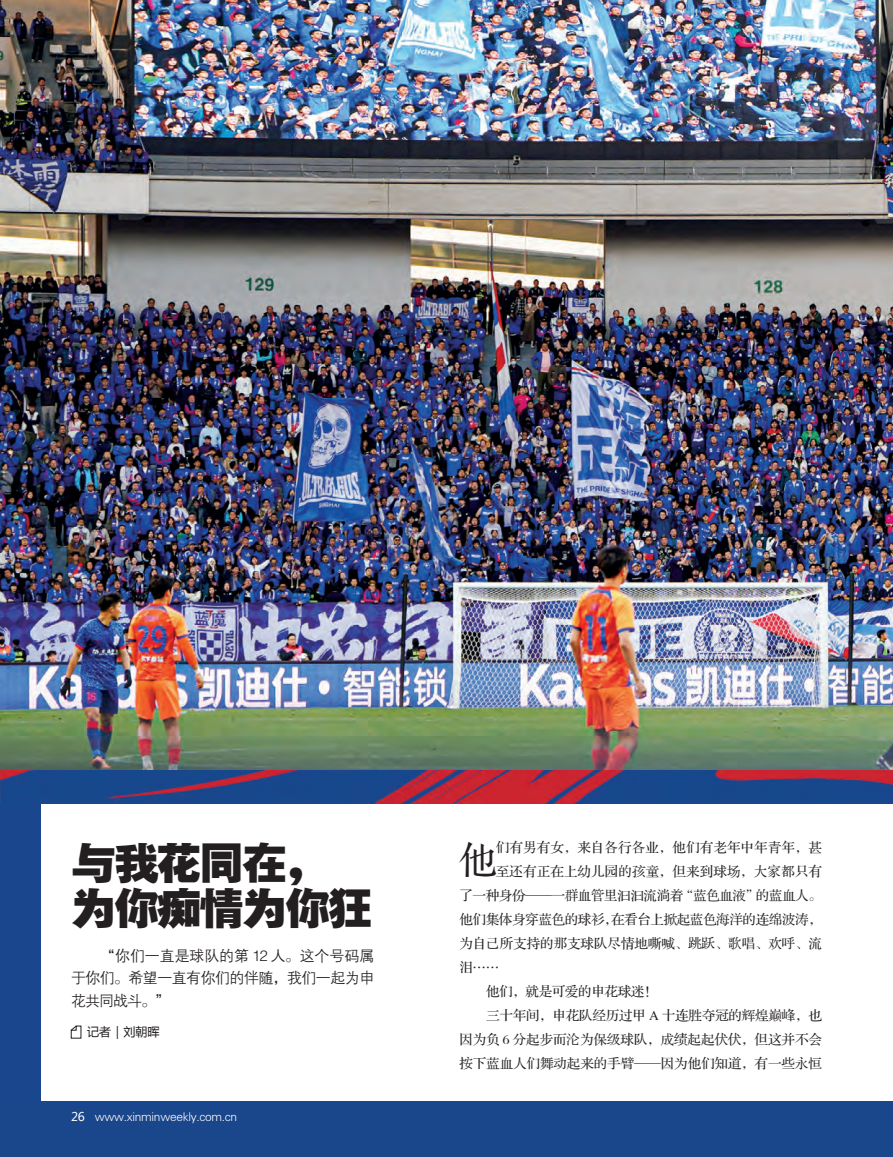
<style>
.page{position:relative;width:893px;height:1157px;background:#fff}
.page>*{position:absolute;margin:0;border:0;box-sizing:border-box;transform-origin:0 0}
.t1{font:45px/45px "FZYDTHJW GB1 0";letter-spacing:-.05em;color:#231f20}
.t2{font:37.5px "FZS3 JW GB1 0";color:#231f20}
.t3{font:15px/22.5px "FZZDXJW GB1 0";letter-spacing:-.035em;color:#231f20;text-align:justify}
.t4{font:13.5px "FZS3 JW GB1 0";letter-spacing:-.005em;color:#231f20}
.t5{font:13.5px "FZS3 JW GB1 0";letter-spacing:-.025em;color:#231f20}
.t6{font:12px "FZXH1 JW GB1 0";letter-spacing:-.025em;color:#fff}
.t7{font:12px "Microsoft Ya Hei";color:#231f20}
.s1{font-family:"Microsoft Ya Hei"}
</style>
<div class="page">
<div style="left:0;top:804px;width:893px;height:353px;background:#1a468b"></div>
<div style="left:41px;top:138px;width:852px;height:962px;background:#fff"></div>
<img style="left:0;top:770px;width:893px;height:34px">
<svg style="left:71px;top:1025px;width:10px;height:13px"></svg>
<img style="left:0;top:0;width:893px;height:770px">
<p class="t1" style="left:71px;top:843px;width:303px">与我花同在，为你痴情为你狂</p>
<p class="t2" style="left:459px;top:840px;width:39px">他</p>
<p class="t4" style="left:496px;top:840px;width:327px">们有男有女，来自各行各业，他们有老年中年青年，甚</p>
<p class="t4" style="left:496px;top:864px;width:327px">至还有正在上幼儿园的孩童，但来到球场，大家都只有</p>
<p class="t5" style="left:459px;top:888px;width:364px">了一种身份——一群血管里汩汩流淌着“蓝色血液”的蓝血人。</p>
<p class="t5" style="left:459px;top:912px;width:364px">他们集体身穿蓝色的球衫，在看台上掀起蓝色海洋的连绵波涛，</p>
<p class="t4" style="left:459px;top:936px;width:364px">为自己所支持的那支球队尽情地嘶喊、跳跃、歌唱、欢呼、流</p>
<p class="t4" style="left:459px;top:960px;width:41px">泪……</p>
<p class="t5" style="left:486px;top:984px;width:173px">他们，就是可爱的申花球迷！</p>
<p class="t4" style="left:486px;top:1008px;width:337px">三十年间，申花队经历过甲 A 十连胜夺冠的辉煌巅峰，也</p>
<p class="t4" style="left:459px;top:1032px;width:364px">因为负 6 分起步而沦为保级球队，成绩起起伏伏，但这并不会</p>
<p class="t4" style="left:459px;top:1056px;width:364px">按下蓝血人们舞动起来的手臂——因为他们知道，有一些永恒</p>
<p class="t3" style="left:71px;top:944px;width:305px">　　“你们一直是球队的第 12 人。这个号码属于你们。希望一直有你们的伴随，我们一起为申花共同战斗。”</p>
<p class="t7" style="left:87px;top:1023px;width:73px">记者｜刘朝晖</p>
<p class="t6" style="left:71px;top:1109px;width:168px"><span class="s1">26</span> www.xinminweekly.com.cn</p>
</div>
